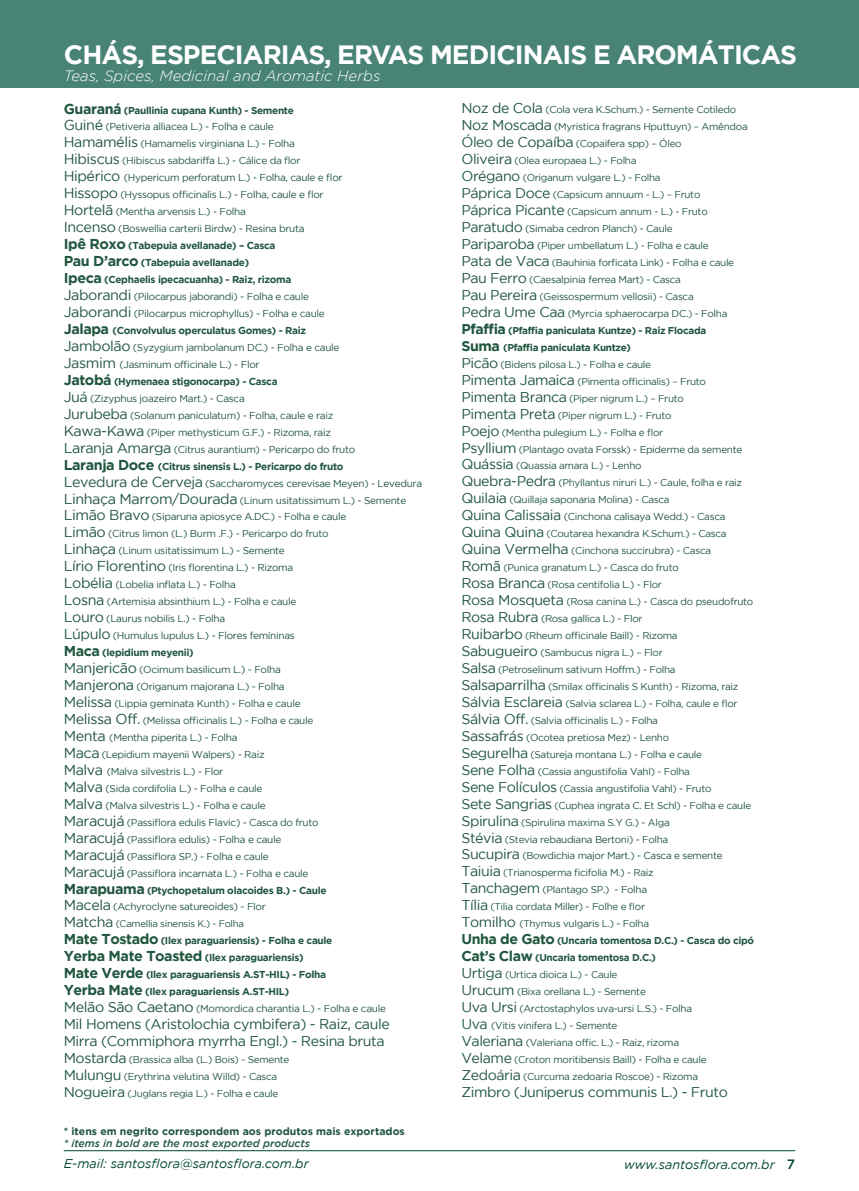
<style>
.page{position:relative;width:859px;height:1191px;background:#fff}
.page>*{position:absolute;margin:0;border:0;box-sizing:border-box;transform-origin:0 0}
.t1{font:700 26.4px "Gotham";letter-spacing:-.035em;color:#fff}
.t2{font:italic 300 15px "Gotham";color:#fff}
.t3{font:14.1px/17px "Gotham";letter-spacing:-.03em;color:#21563f}
.t4{font:italic 12.75px "Gotham";color:#00482d}
.t5{font:700 10.5px "Gotham";color:#21563f}
.t6{font:italic 500 10.5px "Gotham";color:#21563f}
.t7{font:10.05px/17px "Gotham";letter-spacing:-.03em;color:#21563f}
.t8{font:700 10.05px/17px "Gotham";letter-spacing:-.03em;color:#21563f}
.t9{font:9.9px/17px "Gotham";letter-spacing:-.03em;color:#21563f}
.t10{font:9.6px "Gotham";letter-spacing:-.03em;color:#21563f}
.s1{font-weight:700;font-size:14.25px}
.s2{font-weight:700}
.s3{font-size:14.25px}
.s4{font-weight:400;font-size:14.25px}
.s5{font-weight:400}
.s6{font-size:14.1px}
.s7{font-weight:700;font-size:14.1px}
.s8{font-weight:500;font-style:normal;font-size:13.5px}
</style>
<div class="page">
<hr style="left:64px;top:1150px;width:731px;height:1px;background:#00482d">
<div style="left:0;top:0;width:859px;height:88px;background:#488376"></div>
<h1 class="t1" style="left:64px;top:39px;width:734px">CHÁS, ESPECIARIAS, ERVAS MEDICINAIS E AROMÁTICAS</h1>
<h2 class="t2" style="left:64px;top:68px;width:318px">Teas, Spices, Medicinal and Aromatic Herbs</h2>
<p class="t7" style="left:64px;top:101px;width:360px"><span class="s1">Guaraná</span> <span class="s2">(Paullinia cupana Kunth) - Semente<br></span><span class="s3">Guiné</span> (Petiveria alliacea L.) - Folha e caule<br><span class="s3">Hamamélis</span> (Hamamelis virginiana L.) - Folha<br><span class="s3">Hibiscus</span> (Hibiscus sabdariffa L.) - Cálice da flor<br><span class="s3">Hipérico</span> (Hypericum perforatum L.) - Folha, caule e flor<br><span class="s3">Hissopo</span> (Hyssopus officinalis L.) - Folha, caule e flor<br><span class="s3">Hortelã</span> (Mentha arvensis L.) - Folha<br><span class="s3">Incenso</span> (Boswellia carterii Birdw) - Resina bruta<br><span class="s1">Ipê Roxo</span> <span class="s2">(Tabepuia avellanade) – Casca<br></span><span class="s1">Pau D’arco</span> <span class="s2">(Tabepuia avellanade)<br></span><span class="s1">Ipeca</span> <span class="s2">(Cephaelis ipecacuanha) - Raiz, rizoma<br></span><span class="s3">Jaborandi</span> (Pilocarpus jaborandi) - Folha e caule<br><span class="s3">Jaborandi</span> (Pilocarpus microphyllus) - Folha e caule<br><span class="s1">Jalapa</span> <span class="s2">(Convolvulus operculatus Gomes) - Raiz<br></span><span class="s3">Jambolão</span> (Syzygium jambolanum DC.) - Folha e caule<br><span class="s3">Jasmim</span> (Jasminum officinale L.) - Flor<br><span class="s1">Jatobá</span> <span class="s2">(Hymenaea stigonocarpa) - Casca<br></span><span class="s3">Juá</span> (Zizyphus joazeiro Mart.) - Casca<br><span class="s3">Jurubeba</span> (Solanum paniculatum) - Folha, caule e raiz<br><span class="s3">Kawa-Kawa</span> (Piper methysticum G.F.) - Rizoma, raiz<br><span class="s3">Laranja Amarga</span> (Citrus aurantium) - Pericarpo do fruto<br><span class="s1">Laranja Doce</span> <span class="s2">(Citrus sinensis L.) - Pericarpo do fruto<br></span><span class="s3">Levedura de Cerveja</span> (Saccharomyces cerevisae Meyen) - Levedura <span class="s3">Linhaça Marrom/Dourada</span> (Linum usitatissimum L.) - Semente <span class="s3">Limão Bravo</span> (Siparuna apiosyce A.DC.) - Folha e caule<br><span class="s3">Limão</span> (Citrus limon (L.) Burm .F.) - Pericarpo do fruto<br><span class="s3">Linhaça</span> (Linum usitatissimum L.) - Semente<br><span class="s3">Lírio Florentino</span> (Iris florentina L.) - Rizoma<br><span class="s3">Lobélia</span> (Lobelia inflata L.) - Folha<br><span class="s3">Losna</span> (Artemisia absinthium L.) - Folha e caule<br><span class="s3">Louro</span> (Laurus nobilis L.) - Folha<br><span class="s3">Lúpulo</span> (Humulus lupulus L.) - Flores femíninas<br><span class="s1">Maca</span> <span class="s2">(lepidium meyenii)<br></span><span class="s3">Manjericão</span> (Ocimum basilicum L.) - Folha<br><span class="s3">Manjerona</span> (Origanum majorana L.) - Folha<br><span class="s3">Melissa</span> (Lippia geminata Kunth) - Folha e caule<br><span class="s3">Melissa Off.</span> (Melissa officinalis L.) - Folha e caule<br><span class="s3">Menta</span> (Mentha piperita L.) - Folha<br><span class="s3">Maca</span> (Lepidium mayenii Walpers) - Raiz<br><span class="s3">Malva</span> (Malva silvestris L.) - Flor<br><span class="s3">Malva</span> (Sida cordifolia L.) - Folha e caule<br><span class="s3">Malva</span> (Malva silvestris L.) - Folha e caule<br><span class="s3">Maracujá</span> (Passiflora edulis Flavic) - Casca do fruto<br><span class="s3">Maracujá</span> (Passiflora edulis) - Folha e caule<br><span class="s3">Maracujá</span> (Passiflora SP.) - Folha e caule<br><span class="s3">Maracujá</span> (Passiflora incarnata L.) - Folha e caule<br><span class="s1">Marapuama</span> <span class="s2">(Ptychopetalum olacoides B.) - Caule<br></span><span class="s3">Macela</span> (Achyroclyne satureoides) - Flor</p>
<p class="t10" style="left:64px;top:918px;width:182px"><span class="s3">Matcha</span> (Camellia sinensis K.) - Folha</p>
<p class="t8" style="left:64px;top:932px;width:324px"><span class="s3">Mate Tostado</span> (Ilex paraguariensis) - Folha e caule<br><span class="s3">Yerba Mate Toasted</span> (Ilex paraguariensis)<br><span class="s3">Mate Verde</span> (Ilex paraguariensis A.ST-HIL) - Folha<br><span class="s3">Yerba Mate</span> (Ilex paraguariensis A.ST-HIL)<br><span class="s4">Melão São Caetano</span> <span class="s5">(Momordica charantia L.) - Folha e caule</span></p>
<h3 class="t3" style="left:64px;top:1015px;width:327px">Mil Homens (Aristolochia cymbifera) - Raiz, caule<br>Mirra (Commiphora myrrha Engl.) - Resina bruta</h3>
<p class="t9" style="left:64px;top:1051px;width:227px"><span class="s6">Mostarda</span> (Brassica alba (L.) Bois) - Semente<br><span class="s6">Mulungu</span> (Erythrina velutina Willd) - Casca<br><span class="s6">Nogueira</span> (Juglans regia L.) - Folha e caule</p>
<p class="t9" style="left:461px;top:101px;width:294px"><span class="s6">Noz de Cola</span> (Cola vera K.Schum.) - Semente Cotiledo <span class="s6">Noz Moscada</span> (Myristica fragrans Hputtuyn) – Amêndoa <span class="s6">Óleo de Copaíba</span> (Copaifera spp) – Óleo<br><span class="s6">Oliveira</span> (Olea europaea L.) - Folha<br><span class="s6">Orégano</span> (Origanum vulgare L.) - Folha<br><span class="s6">Páprica Doce</span> (Capsicum annuum - L.) – Fruto<br><span class="s6">Páprica Picante</span> (Capsicum annum - L.) - Fruto <span class="s6">Paratudo</span> (Simaba cedron Planch) - Caule<br><span class="s6">Pariparoba</span> (Piper umbellatum L.) - Folha e caule<br><span class="s6">Pata de Vaca</span> (Bauhinia forficata Link) - Folha e caule <span class="s6">Pau Ferro</span> (Caesalpinia ferrea Mart) - Casca<br><span class="s6">Pau Pereira</span> (Geissospermum vellosii) - Casca<br><span class="s6">Pedra Ume Caa</span> (Myrcia sphaerocarpa DC.) - Folha <span class="s7">Pfaffia</span> <span class="s2">(Pfaffia paniculata Kuntze) - Raiz Flocada<br></span><span class="s7">Suma</span> <span class="s2">(Pfaffia paniculata Kuntze)<br></span><span class="s6">Picão</span> (Bidens pilosa L.) - Folha e caule<br><span class="s6">Pimenta Jamaica</span> (Pimenta officinalis) – Fruto <span class="s6">Pimenta Branca</span> (Piper nigrum L.) – Fruto<br><span class="s6">Pimenta Preta</span> (Piper nigrum L.) - Fruto<br><span class="s6">Poejo</span> (Mentha pulegium L.) - Folha e flor<br><span class="s6">Psyllium</span> (Plantago ovata Forssk) - Epiderme da semente <span class="s6">Quássia</span> (Quassia amara L.) - Lenho<br><span class="s6">Quebra-Pedra</span> (Phyllantus niruri L.) - Caule, folha e raiz <span class="s6">Quilaia</span> (Quillaja saponaria Molina) - Casca<br><span class="s6">Quina Calissaia</span> (Cinchona calisaya Wedd.) - Casca <span class="s6">Quina Quina</span> (Coutarea hexandra K.Schum.) - Casca <span class="s6">Quina Vermelha</span> (Cinchona succirubra) - Casca<br><span class="s6">Romã</span> (Punica granatum L.) - Casca do fruto<br><span class="s6">Rosa Branca</span> (Rosa centifolia L.) - Flor<br><span class="s6">Rosa Mosqueta</span> (Rosa canina L.) - Casca do pseudofruto <span class="s6">Rosa Rubra</span> (Rosa gallica L.) - Flor<br><span class="s6">Ruibarbo</span> (Rheum officinale Baill) - Rizoma <span class="s6">Sabugueiro</span> (Sambucus nigra L.) – Flor<br><span class="s6">Salsa</span> (Petroselinum sativum Hoffm.) - Folha <span class="s6">Salsaparrilha</span> (Smilax officinalis S Kunth) - Rizoma, raiz <span class="s6">Sálvia Esclareia</span> (Salvia sclarea L.) - Folha, caule e flor <span class="s6">Sálvia Off.</span> (Salvia officinalis L.) - Folha<br><span class="s6">Sassafrás</span> (Ocotea pretiosa Mez) - Lenho<br><span class="s6">Segurelha</span> (Satureja montana L.) - Folha e caule<br><span class="s6">Sene Folha</span> (Cassia angustifolia Vahl) - Folha<br><span class="s6">Sene Folículos</span> (Cassia angustifolia Vahl) - Fruto<br><span class="s6">Sete Sangrias</span> (Cuphea ingrata C. Et Schl) - Folha e caule <span class="s6">Spirulina</span> (Spirulina maxima S.Y G.) - Alga<br><span class="s6">Stévia</span> (Stevia rebaudiana Bertoni) - Folha<br><span class="s6">Sucupira</span> (Bowdichia major Mart.) - Casca e semente <span class="s6">Taiuia</span> (Trianosperma ficifolia M.) - Raiz<br><span class="s6">Tanchagem</span> (Plantago SP.) - Folha<br><span class="s6">Tília</span> (Tilia cordata Miller) - Folhe e flor<br><span class="s6">Tomilho</span> (Thymus vulgaris L.) - Folha<br><span class="s7">Unha de Gato</span> <span class="s2">(Uncaria tomentosa D.C.) - Casca do cipó </span><span class="s7">Cat’s Claw</span> <span class="s2">(Uncaria tomentosa D.C.)<br></span><span class="s6">Urtiga</span> (Urtica dioica L.) - Caule<br><span class="s6">Urucum</span> (Bixa orellana L.) - Semente<br><span class="s6">Uva Ursi</span> (Arctostaphylos uva-ursi L.S.) - Folha<br><span class="s6">Uva</span> (Vitis vinifera L.) - Semente<br><span class="s6">Valeriana</span> (Valeriana offic. L.) - Raiz, rizoma<br><span class="s6">Velame</span> (Croton moritibensis Baill) - Folha e caule <span class="s6">Zedoária</span> (Curcuma zedoaria Roscoe) - Rizoma</p>
<h3 class="t3" style="left:461px;top:1083px;width:268px">Zimbro (Juniperus communis L.) - Fruto</h3>
<p class="t5" style="left:64px;top:1125px;width:343px">* itens em negrito correspondem aos produtos mais exportados</p>
<p class="t6" style="left:64px;top:1137px;width:248px">* items in bold are the most exported products</p>
<p class="t4" style="left:64px;top:1156px;width:247px">E-mail: santosflora@santosflora.com.br</p>
<p class="t4" style="left:624px;top:1157px;width:173px">www.santosflora.com.br <span class="s8">7</span></p>
</div>
